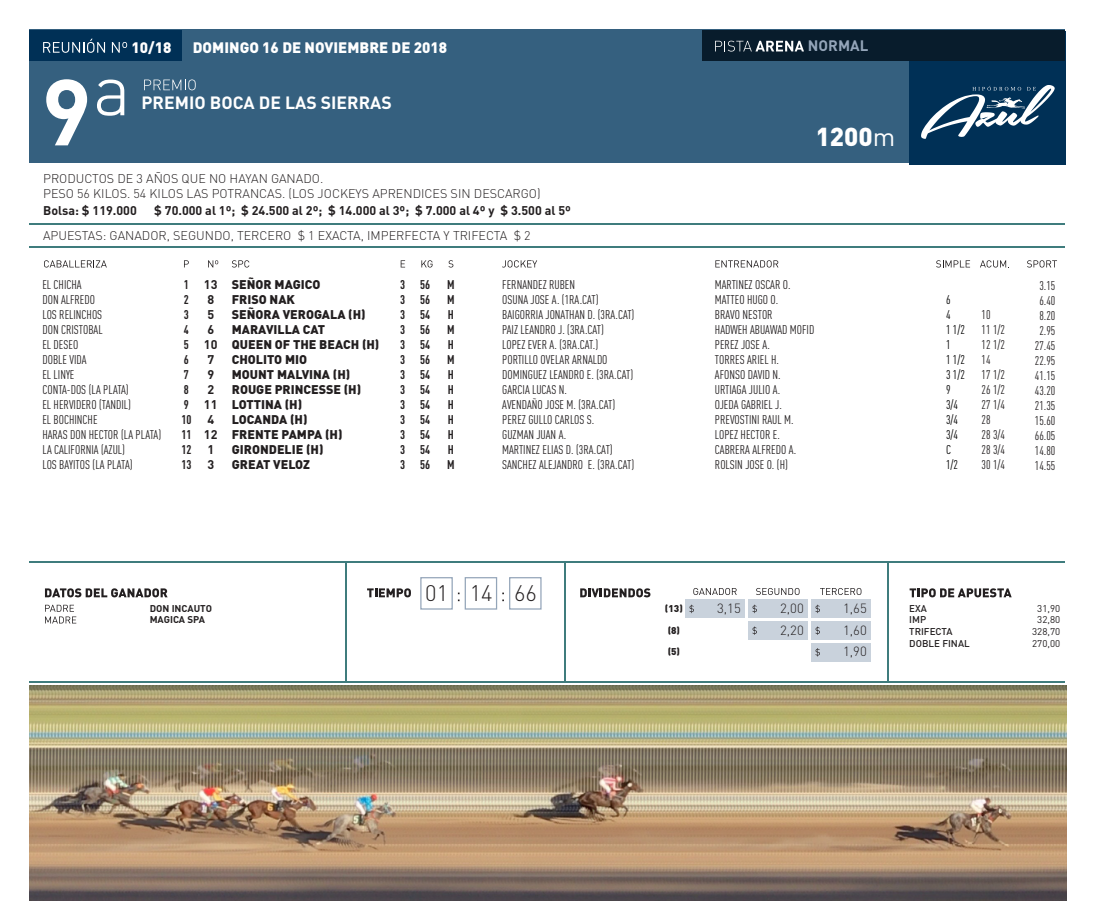
<style>
.page{position:relative;width:1098px;height:922px;background:#fff}
.page>*{position:absolute;margin:0;border:0;box-sizing:border-box;transform-origin:0 0}
.t1{font:700 92px "DIN Pro";color:#fff}
.t2{font:900 25.62px "DIN Pro";color:#fff}
.t3{font:300 22.25px "DIN Pro";color:#231f20}
.t4{font:700 17.62px "DIN Pro";color:#fff}
.t5{font:900 15px "DIN Pro";color:#fff}
.t6{font:700 15px "DIN Pro";color:#94a5b9}
.t7{font:300 13.25px "DIN Pro";color:#231f20}
.t8{font:12.5px/15px "FFDIN Pro Cond";color:#231f20}
.t9{font:900 12.5px/15px "DIN Pro";color:#231f20}
.t10{font:300 12.5px/15px "DIN Pro";color:#231f20}
.t11{font:700 12.5px/15px "DIN Pro";color:#231f20}
.t12{font:700 12.5px/15px "FFDIN Pro Cond";color:#231f20;text-align:justify}
.t13{font:12.5px/15px "FFDIN Pro Cond";color:#000}
.t14{font:500 9.75px/11.8px "DIN Pro";color:#231f20}
.t15{font:9.75px/11.8px "DIN Pro";color:#231f20;text-align:center}
.t16{font:700 9.75px/11.8px "DIN Pro";color:#231f20}
.t17{font:900 9.75px "DIN Pro";color:#231f20}
.s1{font-weight:400}
</style>
<div class="page">
<div style="left:29px;top:29px;width:1036px;height:134px;background:#35607f"></div>
<div style="left:909px;top:31px;width:156px;height:133px;background:#003056"></div>
<div style="left:29px;top:31px;width:154px;height:30px;background:#003056"></div>
<div style="left:702px;top:31px;width:363px;height:30px;background:#081c2c"></div>
<hr style="left:29px;top:561px;width:1036px;height:1px;background:#3f7c7d">
<hr style="left:29px;top:680px;width:1036px;height:2px;background:#3f7c7d">
<hr style="left:564px;top:561px;width:1px;height:121px;background:#3f7c7d">
<hr style="left:345px;top:561px;width:1px;height:121px;background:#3f7c7d">
<hr style="left:887px;top:561px;width:1px;height:121px;background:#3f7c7d">
<div style="left:420px;top:577px;width:33px;height:32px;border:1px solid #94a5b9"></div>
<div style="left:464px;top:577px;width:33px;height:32px;border:1px solid #94a5b9"></div>
<div style="left:509px;top:577px;width:32px;height:32px;border:1px solid #94a5b9"></div>
<hr style="left:29px;top:224px;width:1036px;height:1px;background:#3f7c7d">
<hr style="left:29px;top:247px;width:1036px;height:1px;background:#3f7c7d">
<svg style="left:43px;top:39px;width:62px;height:14px"></svg>
<svg style="left:112px;top:42px;width:15px;height:11px"></svg>
<svg style="left:715px;top:41px;width:89px;height:11px"></svg>
<svg style="left:97px;top:79px;width:27px;height:37px"></svg>
<svg style="left:144px;top:79px;width:52px;height:11px"></svg>
<svg style="left:44px;top:260px;width:63px;height:7px"></svg>
<svg style="left:232px;top:260px;width:17px;height:7px"></svg>
<svg style="left:502px;top:260px;width:35px;height:7px"></svg>
<svg style="left:715px;top:260px;width:63px;height:7px"></svg>
<svg style="left:936px;top:260px;width:34px;height:7px"></svg>
<svg style="left:1027px;top:260px;width:30px;height:7px"></svg>
<svg style="left:980px;top:260px;width:27px;height:7px"></svg>
<svg style="left:184px;top:260px;width:5px;height:7px"></svg>
<svg style="left:401px;top:260px;width:4px;height:7px"></svg>
<svg style="left:421px;top:260px;width:11px;height:7px"></svg>
<svg style="left:448px;top:260px;width:5px;height:7px"></svg>
<svg style="left:208px;top:260px;width:10px;height:7px"></svg>
<svg style="left:367px;top:588px;width:44px;height:9px"></svg>
<svg style="left:45px;top:588px;width:123px;height:9px"></svg>
<svg style="left:580px;top:588px;width:70px;height:9px"></svg>
<svg style="left:909px;top:588px;width:102px;height:9px"></svg>
<svg style="left:693px;top:588px;width:43px;height:7px"></svg>
<svg style="left:756px;top:588px;width:43px;height:7px"></svg>
<svg style="left:820px;top:588px;width:41px;height:7px"></svg>
<div style="left:685px;top:599px;width:59px;height:19px;background:#c9d2dc"></div>
<svg style="left:689px;top:604px;width:5px;height:9px"></svg>
<div style="left:748px;top:599px;width:59px;height:19px;background:#c9d2dc"></div>
<svg style="left:752px;top:604px;width:5px;height:9px"></svg>
<div style="left:811px;top:599px;width:59px;height:19px;background:#c9d2dc"></div>
<svg style="left:815px;top:604px;width:5px;height:9px"></svg>
<div style="left:748px;top:621px;width:59px;height:18px;background:#c9d2dc"></div>
<svg style="left:752px;top:626px;width:5px;height:8px"></svg>
<div style="left:811px;top:621px;width:59px;height:18px;background:#c9d2dc"></div>
<svg style="left:815px;top:626px;width:5px;height:8px"></svg>
<div style="left:811px;top:642px;width:59px;height:19px;background:#c9d2dc"></div>
<svg style="left:815px;top:648px;width:5px;height:8px"></svg>
<svg style="left:45px;top:604px;width:31px;height:19px"></svg>
<svg style="left:921px;top:85px;width:133px;height:54px"></svg>
<img style="left:29px;top:685px;width:1037px;height:215px">
<h1 class="t1" style="left:42px;top:49px;width:51px">9</h1>
<p class="t5" style="left:132px;top:37px;width:41px">10/18</p>
<p class="t5" style="left:193px;top:37px;width:256px">DOMINGO 16 DE NOVIEMBRE DE 2018</p>
<p class="t6" style="left:808px;top:36px;width:62px">NORMAL</p>
<h3 class="t4" style="left:142px;top:91px;width:252px">PREMIO BOCA DE LAS SIERRAS</h3>
<h2 class="t2" style="left:815px;top:119px;width:81px">1200<span class="s1">m</span></h2>
<p class="t10" style="left:43px;top:171px;width:499px">PRODUCTOS DE 3 AÑOS QUE NO HAYAN GANADO.<br>PESO 56 KILOS. 54 KILOS LAS POTRANCAS. (LOS JOCKEYS APRENDICES SIN DESCARGO)</p>
<p class="t11" style="left:43px;top:202px;width:95px">Bolsa: $ 119.000</p>
<p class="t11" style="left:154px;top:202px;width:418px">$ 70.000 al 1º; $ 24.500 al 2º; $ 14.000 al 3º; $ 7.000 al 4º y $ 3.500 al 5º</p>
<p class="t10" style="left:43px;top:227px;width:489px">APUESTAS: GANADOR, SEGUNDO, TERCERO $ 1 EXACTA, IMPERFECTA Y TRIFECTA $ 2</p>
<p class="t8" style="left:42px;top:276px;width:120px">EL CHICHA<br>DON ALFREDO<br>LOS RELINCHOS<br>DON CRISTOBAL<br>EL DESEO<br>DOBLE VIDA<br>EL LINYE<br>CONTA-DOS (LA PLATA)<br>EL HERVIDERO (TANDIL)<br>EL BOCHINCHE<br>HARAS DON HECTOR (LA PLATA)<br>LA CALIFORNIA (AZUL)<br>LOS BAYITOS (LA PLATA)</p>
<p class="t12" style="left:181px;top:276px;width:12px;text-align:left">1<br>2<br>3<br>4<br>5<br>6<br>7<br>8<br>9<br>10<br>11<br>12<br>13</p>
<p class="t11" style="left:204px;top:276px;width:15px">13<br>8<br>5<br>6<br>10<br>7<br>9<br>2<br>11<br>4<br>12<br>1<br>3</p>
<p class="t9" style="left:232px;top:276px;width:149px">SEÑOR MAGICO<br>FRISO NAK<br>SEÑORA VEROGALA (H)<br>MARAVILLA CAT<br>QUEEN OF THE BEACH (H)<br>CHOLITO MIO<br>MOUNT MALVINA (H)<br>ROUGE PRINCESSE (H)<br>LOTTINA (H)<br>LOCANDA (H)<br>FRENTE PAMPA (H)<br>GIRONDELIE (H)<br>GREAT VELOZ</p>
<p class="t12" style="left:400px;top:276px;width:7px">3<br>3<br>3<br>3<br>3<br>3<br>3<br>3<br>3<br>3<br>3<br>3<br>3</p>
<p class="t12" style="left:420px;top:276px;width:12px">56<br>56<br>54<br>56<br>54<br>56<br>54<br>54<br>54<br>54<br>54<br>54<br>56</p>
<p class="t12" style="left:447px;top:276px;width:9px">M M H M H M H H H H H H M</p>
<p class="t8" style="left:502px;top:276px;width:134px">FERNANDEZ RUBEN<br>OSUNA JOSE A. (1RA.CAT)<br>BAIGORRIA JONATHAN D. (3RA.CAT)<br>PAIZ LEANDRO J. (3RA.CAT)<br>LOPEZ EVER A. (3RA.CAT.)<br>PORTILLO OVELAR ARNALDO<br>DOMINGUEZ LEANDRO E. (3RA.CAT)<br>GARCIA LUCAS N.<br>AVENDAÑO JOSE M. (3RA.CAT)<br>PEREZ GULLO CARLOS S.<br>GUZMAN JUAN A.<br>MARTINEZ ELIAS D. (3RA.CAT)<br>SANCHEZ ALEJANDRO E. (3RA.CAT)</p>
<p class="t8" style="left:715px;top:276px;width:101px">MARTINEZ OSCAR O.<br>MATTEO HUGO O.<br>BRAVO NESTOR<br>HADWEH ABUAWAD MOFID<br>PEREZ JOSE A.<br>TORRES ARIEL H.<br>AFONSO DAVID N.<br>URTIAGA JULIO A.<br>OJEDA GABRIEL J.<br>PREVOSTINI RAUL M.<br>LOPEZ HECTOR E.<br>CABRERA ALFREDO A.<br>ROLSIN JOSE O. (H)</p>
<h3 class="t3" style="left:425px;top:578px;width:113px">01 14 66</h3>
<p class="t13" style="left:946px;top:291px;width:21px">6<br>4<br>1 1/2<br>1<br>1 1/2<br>3 1/2<br>9<br>3/4<br>3/4<br>3/4<br>C<br>1/2</p>
<p class="t8" style="left:981px;top:306px;width:25px">10<br>11 1/2<br>12 1/2<br>14<br>17 1/2<br>26 1/2<br>27 1/4<br>28<br>28 3/4<br>28 3/4<br>30 1/4</p>
<p class="t8" style="left:1034px;top:276px;width:22px;text-align:center">3.15<br>6.40<br>8.20<br>2.95<br>27.45<br>22.95<br>41.15<br>43.20<br>21.35<br>15.60<br>66.05<br>14.80<br>14.55</p>
<p class="t17" style="left:665px;top:601px;width:19px">(13)</p>
<p class="t7" style="left:717px;top:599px;width:25px">3,15</p>
<p class="t7" style="left:780px;top:599px;width:25px">2,00</p>
<p class="t7" style="left:843px;top:599px;width:25px">1,65</p>
<p class="t17" style="left:667px;top:623px;width:14px">(8)</p>
<p class="t7" style="left:780px;top:621px;width:25px">2,20</p>
<p class="t7" style="left:843px;top:621px;width:25px">1,60</p>
<p class="t17" style="left:667px;top:645px;width:14px">(5)</p>
<p class="t7" style="left:843px;top:642px;width:25px">1,90</p>
<p class="t16" style="left:150px;top:601px;width:64px">DON INCAUTO<br>MAGICA SPA</p>
<p class="t15" style="left:1032px;top:601px;width:30px">31,90<br>32,80<br>328,70<br>270,00</p>
<p class="t14" style="left:909px;top:601px;width:62px">EXA<br>IMP<br>TRIFECTA<br>DOBLE FINAL</p>
</div>
